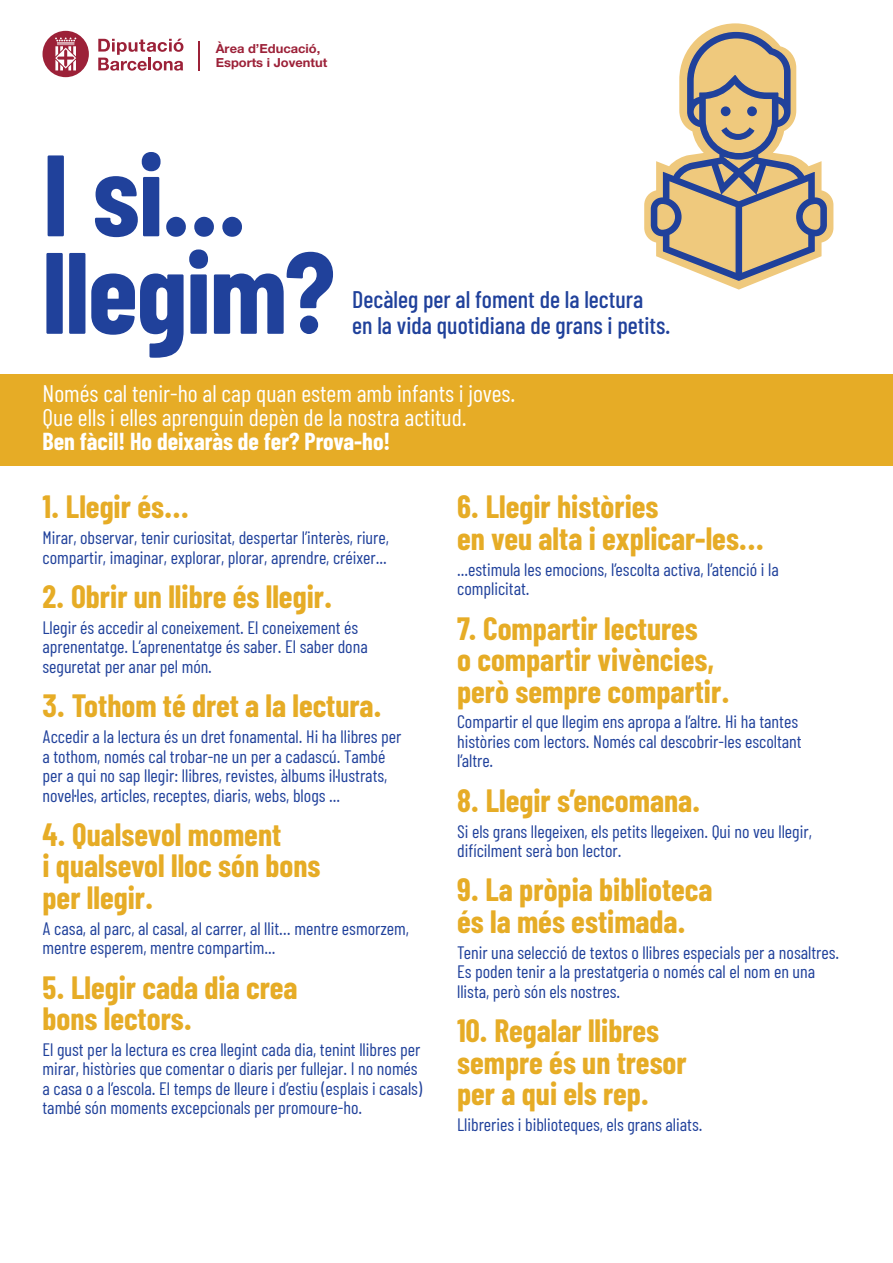
<style>
.page{position:relative;width:893px;height:1263px;background:#fff}
.page>*{position:absolute;margin:0;border:0;box-sizing:border-box;transform-origin:0 0}
.t1{font:700 115.5px/97.5px "Barlow Condensed";letter-spacing:-.015em;color:#20419b}
.t2{font:700 31.5px/31.5px "Barlow Condensed";color:#e6ac26}
.t3{font:24px/24px "Barlow Condensed";color:#fff}
.t4{font:500 24px/25.5px "Barlow Condensed";color:#20419b}
.t5{font:700 24px "Barlow Condensed";color:#fff}
.t6{font:18px/19.5px "Barlow Condensed";color:#20419b}
.t7{font:700 12.45px/13.8px "Helvetica Neue LT Std";color:#9c2138}
</style>
<div class="page">
<svg style="left:98px;top:39px;width:85px;height:32px"></svg>
<svg style="left:43px;top:31px;width:46px;height:46px"></svg>
<svg style="left:199px;top:42px;width:1px;height:29px"></svg>
<div style="left:0;top:374px;width:893px;height:92px;background:#e6ac26"></div>
<svg style="left:644px;top:23px;width:189px;height:267px"></svg>
<svg style="left:648px;top:30px;width:181px;height:253px"></svg>
<svg style="left:650px;top:31px;width:178px;height:251px"></svg>
<p class="t7" style="left:216px;top:41px;width:113px">Àrea d’Educació,<br>Esports i Joventut</p>
<h1 class="t1" style="left:43px;top:141px;width:294px">I si… llegim?</h1>
<h3 class="t4" style="left:352px;top:286px;width:320px">Decàleg per al foment de la lectura<br>en la vida quotidiana de grans i petits.</h3>
<h3 class="t3" style="left:43px;top:381px;width:474px">Només cal tenir-ho al cap quan estem amb infants i joves.<br>Que ells i elles aprenguin depèn de la nostra actitud.</h3>
<h3 class="t5" style="left:43px;top:426px;width:349px">Ben fàcil! Ho deixaràs de fer? Prova-ho!</h3>
<h2 class="t2" style="left:43px;top:490px;width:148px">1. Llegir és...</h2>
<p class="t6" style="left:43px;top:527px;width:348px">Mirar, observar, tenir curiositat, despertar l’interès, riure, compartir, imaginar, explorar, plorar, aprendre, créixer...</p>
<h2 class="t2" style="left:43px;top:580px;width:291px">2. Obrir un llibre és llegir.</h2>
<p class="t6" style="left:43px;top:617px;width:327px">Llegir és accedir al coneixement. El coneixement és aprenentatge. L’aprenentatge és saber. El saber dona seguretat per anar pel món.</p>
<h2 class="t2" style="left:43px;top:689px;width:341px">3. Tothom té dret a la lectura.</h2>
<p class="t6" style="left:43px;top:726px;width:360px">Accedir a la lectura és un dret fonamental. Hi ha llibres per a tothom, només cal trobar-ne un per a cadascú. També per a qui no sap llegir: llibres, revistes, àlbums il·lustrats, novel·les, articles, receptes, diaris, webs, blogs ...</p>
<h2 class="t2" style="left:43px;top:817px;width:279px">4. Qualsevol moment<br>i qualsevol lloc són bons per llegir.</h2>
<p class="t6" style="left:43px;top:918px;width:368px">A casa, al parc, al casal, al carrer, al llit… mentre esmorzem, mentre esperem, mentre compartim...</p>
<h2 class="t2" style="left:43px;top:970px;width:256px">5. Llegir cada dia crea bons lectors.</h2>
<p class="t6" style="left:43px;top:1039px;width:381px">El gust per la lectura es crea llegint cada dia, tenint llibres per mirar, històries que comentar o diaris per fullejar. I no només a casa o a l’escola. El temps de lleure i d’estiu (esplais i casals) també són moments excepcionals per promoure-ho.</p>
<h2 class="t2" style="left:457px;top:490px;width:309px">6. Llegir històries<br>en veu alta i explicar-les...</h2>
<p class="t6" style="left:457px;top:559px;width:323px">...estimula les emocions, l’escolta activa, l’atenció i la complicitat.</p>
<h2 class="t2" style="left:457px;top:611px;width:274px">7. Compartir lectures<br>o compartir vivències, però sempre compartir.</h2>
<p class="t6" style="left:457px;top:711px;width:346px">Compartir el que llegim ens apropa a l’altre. Hi ha tantes històries com lectors. Només cal descobrir-les escoltant l’altre.</p>
<h2 class="t2" style="left:457px;top:783px;width:245px">8. Llegir s’encomana.</h2>
<p class="t6" style="left:457px;top:821px;width:356px">Si els grans llegeixen, els petits llegeixen. Qui no veu llegir, difícilment serà bon lector.</p>
<h2 class="t2" style="left:457px;top:873px;width:257px">9. La pròpia biblioteca és la més estimada.</h2>
<p class="t6" style="left:457px;top:942px;width:384px">Tenir una selecció de textos o llibres especials per a nosaltres.<br>Es poden tenir a la prestatgeria o només cal el nom en una llista, però són els nostres.</p>
<h2 class="t2" style="left:457px;top:1014px;width:231px">10. Regalar llibres sempre és un tresor per a qui els rep.</h2>
<p class="t6" style="left:457px;top:1114px;width:247px">Llibreries i biblioteques, els grans aliats.</p>
</div>
